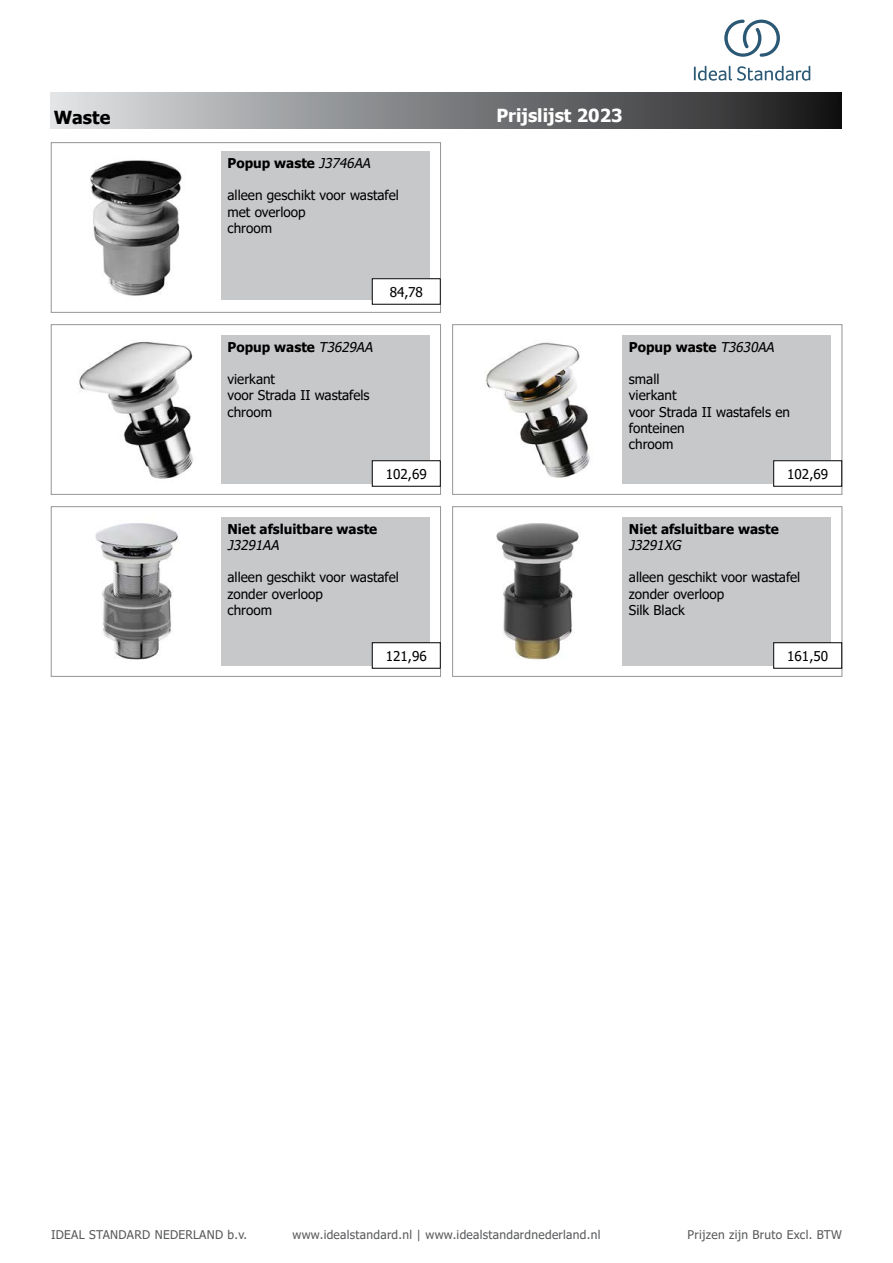
<style>
.page{position:relative;width:893px;height:1263px;background:#fff}
.page>*{position:absolute;margin:0;border:0;box-sizing:border-box;transform-origin:0 0}
.t1{font:700 18px "Tahoma";color:#fff}
.t2{font:700 18px "Tahoma";color:#000}
.t3{font:13.5px/16.2px "Tahoma";color:#000}
.t4{font:700 13.5px "Tahoma";color:#000}
.t5{font:italic 13.5px "Tahoma";color:#000}
.t6{font:12px "Tahoma";letter-spacing:.025em;color:#58595b}
.s1{font-weight:400;font-style:italic}
</style>
<div class="page">
<div style="left:51px;top:92px;width:791px;height:37px;background:linear-gradient(to right,#dee1e3,#1a1a1b)"></div>
<div style="left:51px;top:142px;width:390px;height:171px;border:1px solid #939598"></div>
<div style="left:51px;top:506px;width:390px;height:170px;border:1px solid #939598"></div>
<img style="left:95px;top:523px;width:84px;height:137px">
<div style="left:221px;top:517px;width:209px;height:149px;background:#c7c8ca"></div>
<img style="left:90px;top:160px;width:92px;height:136px">
<div style="left:221px;top:151px;width:209px;height:149px;background:#c7c8ca"></div>
<div style="left:452px;top:506px;width:390px;height:170px;border:1px solid #939598"></div>
<img style="left:496px;top:523px;width:83px;height:137px">
<div style="left:622px;top:517px;width:209px;height:149px;background:#c7c8ca"></div>
<div style="left:452px;top:324px;width:390px;height:171px;border:1px solid #939598"></div>
<img style="left:485px;top:342px;width:105px;height:136px">
<div style="left:622px;top:335px;width:209px;height:149px;background:#c7c8ca"></div>
<div style="left:51px;top:324px;width:390px;height:171px;border:1px solid #939598"></div>
<img style="left:79px;top:341px;width:115px;height:138px">
<div style="left:221px;top:335px;width:209px;height:149px;background:#c7c8ca"></div>
<div style="left:372px;top:279px;width:68px;height:25px;background:#fff"></div>
<div style="left:372px;top:643px;width:68px;height:25px;background:#fff"></div>
<div style="left:372px;top:642px;width:68px;height:26px;border:1px solid #000"></div>
<div style="left:774px;top:643px;width:68px;height:25px;background:#fff"></div>
<div style="left:773px;top:642px;width:69px;height:26px;border:1px solid #000"></div>
<div style="left:372px;top:461px;width:68px;height:25px;background:#fff"></div>
<div style="left:372px;top:460px;width:68px;height:26px;border:1px solid #000"></div>
<div style="left:774px;top:461px;width:68px;height:25px;background:#fff"></div>
<div style="left:773px;top:460px;width:69px;height:26px;border:1px solid #000"></div>
<svg style="left:694px;top:66px;width:116px;height:15px"></svg>
<svg style="left:724px;top:20px;width:56px;height:37px"></svg>
<h1 class="t2" style="left:54px;top:105px;width:58px">Waste</h1>
<p class="t4" style="left:227px;top:154px;width:148px">Popup waste <span class="s1">J3746AA</span></p>
<p class="t3" style="left:227px;top:188px;width:173px">alleen geschikt voor wastafel met overloop<br>chroom</p>
<p class="t3" style="left:390px;top:284px;width:35px">84,78</p>
<p class="t4" style="left:227px;top:337px;width:150px">Popup waste <span class="s1">T3629AA</span></p>
<p class="t3" style="left:227px;top:372px;width:144px">vierkant<br>voor Strada II wastafels chroom</p>
<h1 class="t1" style="left:496px;top:103px;width:128px">Prijslijst 2023</h1>
<p class="t4" style="left:629px;top:337px;width:150px">Popup waste <span class="s1">T3630AA</span></p>
<p class="t3" style="left:629px;top:372px;width:163px">small<br>vierkant<br>voor Strada II wastafels en fonteinen<br>chroom</p>
<p class="t3" style="left:386px;top:466px;width:42px">102,69</p>
<p class="t3" style="left:787px;top:466px;width:42px">102,69</p>
<p class="t4" style="left:227px;top:519px;width:151px">Niet afsluitbare waste</p>
<p class="t5" style="left:227px;top:536px;width:56px">J3291AA</p>
<p class="t3" style="left:227px;top:570px;width:173px">alleen geschikt voor wastafel zonder overloop<br>chroom</p>
<p class="t4" style="left:629px;top:519px;width:151px">Niet afsluitbare waste</p>
<p class="t5" style="left:629px;top:536px;width:57px">J3291XG</p>
<p class="t3" style="left:629px;top:570px;width:173px">alleen geschikt voor wastafel zonder overloop<br>Silk Black</p>
<p class="t3" style="left:386px;top:648px;width:42px">121,96</p>
<p class="t3" style="left:787px;top:648px;width:42px">161,50</p>
<p class="t6" style="left:51px;top:1227px;width:198px">IDEAL STANDARD NEDERLAND b.v.</p>
<p class="t6" style="left:292px;top:1227px;width:309px">www.idealstandard.nl | www.idealstandardnederland.nl</p>
<p class="t6" style="left:688px;top:1227px;width:156px">Prijzen zijn Bruto Excl. BTW</p>
</div>
